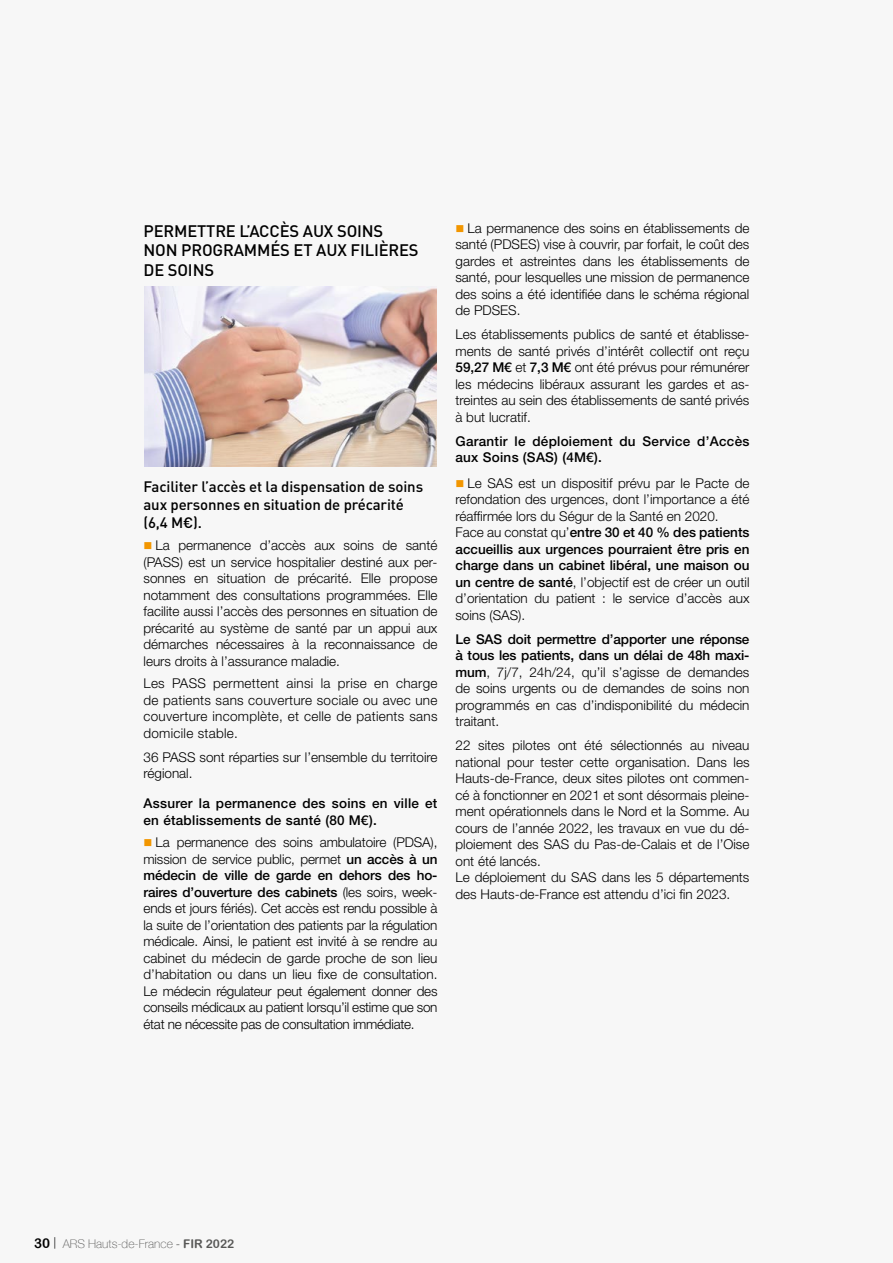
<style>
.page{position:relative;width:893px;height:1263px;background:#f7f7f7}
.page>*{position:absolute;margin:0;border:0;box-sizing:border-box;transform-origin:0 0}
.t1{font:500 16.5px/19.5px "DIN";letter-spacing:-.01em;color:#000}
.t2{font:500 15px/18px "DIN";letter-spacing:-.01em;color:#000}
.t3{font:300 13.5px/16.5px "Helvetica Neue LT Std";color:#000;text-align:justify}
.t4{font:500 13.5px/16.5px "Helvetica Neue LT Std";letter-spacing:.02em;color:#000}
.t5{font:100 12px "Helvetica Neue LT";color:#575756}
.s1{color:#f29600}
.s2{font-weight:500}
.s3{font-family:"Arial Rounded MT Bold";font-weight:400;font-size:13.5px;color:#000}
.s4{font-family:"Today Sans HEFOP";font-weight:300;font-size:13.5px;color:#000}
.s5{font-family:"Today Sans HEFOP";font-weight:300;font-size:13.5px}
.s6{font-family:"Arial Rounded MT Bold";font-weight:400}
</style>
<div class="page">
<img style="left:144px;top:287px;width:293px;height:180px">
<p class="t1" style="left:144px;top:221px;width:277px">PERMETTRE L’ACCÈS AUX SOINS<br>NON PROGRAMMÉS ET AUX FILIÈRES<br>DE SOINS</p>
<p class="t2" style="left:144px;top:477px;width:281px">Faciliter l’accès et la dispensation de soins aux personnes en situation de précarité (6,4 M€).</p>
<p class="t3" style="left:144px;top:537px;width:295px"><span class="s1">■</span> La permanence d’accès aux soins de santé (PASS) est un service hospitalier destiné aux per&shy;sonnes en situation de précarité. Elle propose notamment des consultations programmées. Elle facilite aussi l’accès des personnes en situation de précarité au système de santé par un appui aux démarches nécessaires à la reconnaissance de leurs droits à l’assurance maladie.</p>
<p class="t3" style="left:144px;top:675px;width:295px">Les PASS permettent ainsi la prise en charge de patients sans couverture sociale ou avec une couverture incomplète, et celle de patients sans domicile stable.</p>
<p class="t3" style="left:144px;top:748px;width:295px">36 PASS sont réparties sur l’ensemble du territoire régional.</p>
<p class="t4" style="left:144px;top:795px;width:295px">Assurer la permanence des soins en ville et en établissements de santé (80 M€).</p>
<p class="t3" style="left:144px;top:834px;width:295px"><span class="s1">■</span> La permanence des soins ambulatoire (PDSA), mission de service public, permet <span class="s2">un accès à un médecin de ville de garde en dehors des ho&shy;raires d’ouverture des cabinets</span> (les soirs, week&shy;ends et jours fériés). Cet accès est rendu possible à la suite de l’orientation des patients par la régulation médicale. Ainsi, le patient est invité à se rendre au cabinet du médecin de garde proche de son lieu d’habitation ou dans un lieu fixe de consultation.<br>Le médecin régulateur peut également donner des conseils médicaux au patient lorsqu’il estime que son état ne nécessite pas de consultation immédiate.</p>
<p class="t3" style="left:455px;top:220px;width:295px"><span class="s1">■</span> La permanence des soins en établissements de santé (PDSES) vise à couvrir, par forfait, le coût des gardes et astreintes dans les établissements de santé, pour lesquelles une mission de permanence des soins a été identifiée dans le schéma régional de PDSES.</p>
<p class="t3" style="left:455px;top:326px;width:295px">Les établissements publics de santé et établisse&shy;ments de santé privés d’intérêt collectif ont reçu <span class="s2">59,27 M€</span> et <span class="s2">7,3 M€</span> ont été prévus pour rémunérer les médecins libéraux assurant les gardes et as&shy;treintes au sein des établissements de santé privés à but lucratif.</p>
<p class="t4" style="left:455px;top:433px;width:295px">Garantir le déploiement du Service d’Accès aux Soins (SAS) (4M€).</p>
<p class="t3" style="left:455px;top:475px;width:295px;text-align:left"><span class="s1">■</span> Le SAS est un dispositif prévu par le Pacte de refondation des urgences, dont l’importance a été réaffirmée lors du Ségur de la Santé en 2020.<br>Face au constat qu’<span class="s2">entre 30 et 40 % des patients accueillis aux urgences pourraient être pris en charge dans un cabinet libéral, une maison ou un centre de santé</span>, l’objectif est de créer un outil d’orientation du patient : le service d’accès aux soins (SAS).</p>
<p class="t3" style="left:455px;top:631px;width:295px"><span class="s2">Le SAS doit permettre d’apporter une réponse à tous les patients, dans un délai de 48h maxi&shy;mum</span>, 7j/7, 24h/24, qu’il s’agisse de demandes de soins urgents ou de demandes de soins non programmés en cas d’indisponibilité du médecin traitant.</p>
<p class="t3" style="left:455px;top:737px;width:295px;text-align:left">22 sites pilotes ont été sélectionnés au niveau national pour tester cette organisation. Dans les Hauts-de-France, deux sites pilotes ont commen&shy;cé à fonctionner en 2021 et sont désormais pleine&shy;ment opérationnels dans le Nord et la Somme. Au cours de l’année 2022, les travaux en vue du dé&shy;ploiement des SAS du Pas-de-Calais et de l’Oise ont été lancés.<br>Le déploiement du SAS dans les 5 départements des Hauts-de-France est attendu d’ici fin 2023.</p>
<p class="t5" style="left:34px;top:1236px;width:202px"><span class="s3">30</span> <span class="s4">|</span> ARS Hauts-de-France <span class="s5">-</span> <span class="s6">FIR 2022</span></p>
</div>
